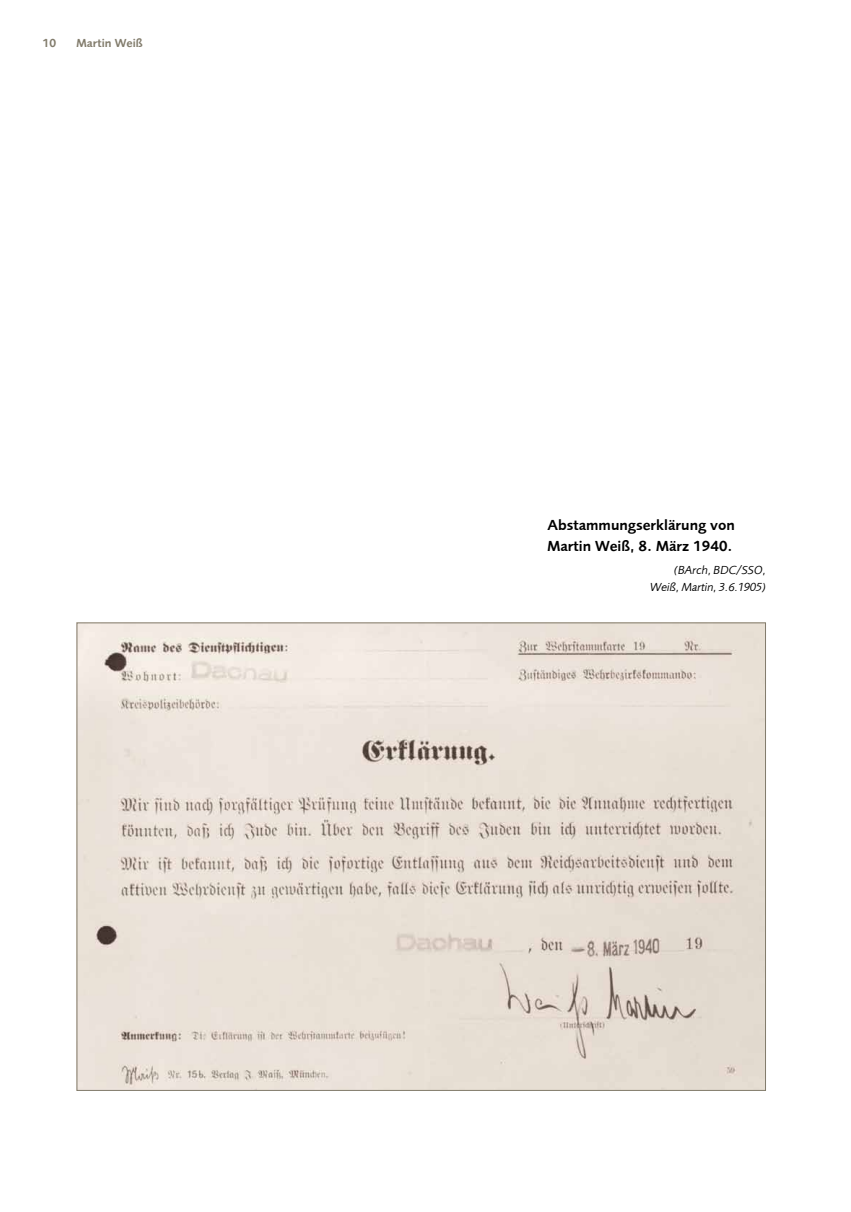
<style>
.page{position:relative;width:851px;height:1212px;background:#fff}
.page>*{position:absolute;margin:0;border:0;box-sizing:border-box;transform-origin:0 0}
.t1{font:15px/21px "Foundry Sans Demi";color:#000}
.t2{font:italic 12px/16.8px "Foundry Sans";color:#000;text-align:right}
.t3{font:12px "Foundry Sans Demi";color:#827c6c}
</style>
<div class="page">
<img style="left:79px;top:624px;width:684px;height:465px">
<p class="t3" style="left:43px;top:36px;width:15px">10</p>
<p class="t3" style="left:77px;top:36px;width:68px">Martin Weiß</p>
<p class="t1" style="left:547px;top:514px;width:189px">Abstammungserklärung von<br>Martin Weiß, 8. März 1940.</p>
<p class="t2" style="left:650px;top:562px;width:117px">(BArch, BDC/SSO,<br>Weiß, Martin, 3.6.1905)</p>
</div>
